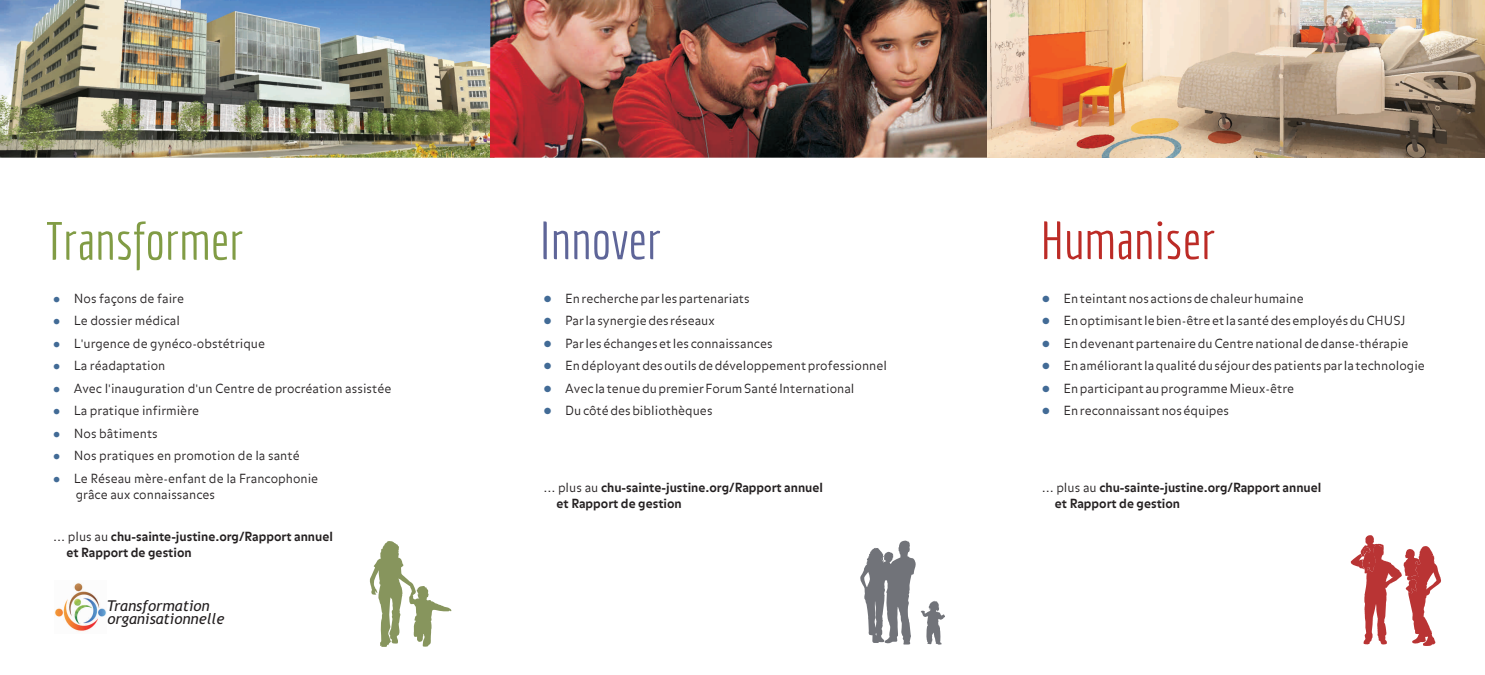
<style>
.page{position:relative;width:1485px;height:675px;background:#fff}
.page>*{position:absolute;margin:0;border:0;box-sizing:border-box;transform-origin:0 0}
.t1{font:52.5px "Economica";color:#819c45}
.t2{font:52.5px "Economica";color:#bc2b26}
.t3{font:52.5px "Economica";color:#5e6598}
.t4{font:italic 14.88px/13.4px "Trebuchet MS";color:#231f20}
.t5{font:300 12.5px/22.5px "Balance";color:#231f20}
.t6{font:700 12.5px/16px "Balance";color:#231f20}
.t7{font:11.25px/22.5px "Wingdings";color:#426b96;text-align:justify}
.t8{font:9.62px "Wingdings";color:#426b96}
.s1{font-weight:300}
</style>
<div class="page">
<img style="left:0;top:0;width:491px;height:158px">
<svg style="left:369px;top:541px;width:82px;height:106px"></svg>
<svg style="left:860px;top:541px;width:85px;height:104px"></svg>
<svg style="left:1350px;top:535px;width:91px;height:111px"></svg>
<img style="left:55px;top:583px;width:51px;height:49px">
<img style="left:491px;top:0;width:496px;height:158px">
<img style="left:987px;top:0;width:498px;height:158px">
<h1 class="t1" style="left:46px;top:210px;width:199px">Transformer</h1>
<h1 class="t3" style="left:540px;top:209px;width:123px">Innover</h1>
<h1 class="t2" style="left:1040px;top:209px;width:177px">Humaniser</h1>
<p class="t8" style="left:53px;top:295px;width:44px">●</p>
<p class="t8" style="left:53px;top:318px;width:44px">●</p>
<p class="t8" style="left:53px;top:340px;width:44px">●</p>
<p class="t8" style="left:53px;top:363px;width:44px">●</p>
<p class="t8" style="left:53px;top:385px;width:44px">●</p>
<p class="t8" style="left:53px;top:408px;width:44px">●</p>
<p class="t8" style="left:53px;top:430px;width:44px">●</p>
<p class="t8" style="left:53px;top:453px;width:44px">●</p>
<p class="t8" style="left:53px;top:475px;width:44px">●</p>
<p class="t5" style="left:74px;top:288px;width:319px">Nos façons de faire<br>Le dossier médical<br>L'urgence de gynéco-obstétrique<br>La réadaptation<br>Avec l'inauguration d'un Centre de procréation assistée<br>La pratique infirmière<br>Nos bâtiments<br>Nos pratiques en promotion de la santé<br>Le Réseau mère-enfant de la Francophonie</p>
<p class="t5" style="left:76px;top:484px;width:141px">grâce aux connaissances</p>
<p class="t7" style="left:543px;top:288px;width:52px">● ● ● ● ● ●</p>
<p class="t5" style="left:565px;top:288px;width:323px">En recherche par les partenariats<br>Par la synergie des réseaux<br>Par les échanges et les connaissances<br>En déployant des outils de développement professionnel Avec la tenue du premier Forum Santé International<br>Du côté des bibliothèques</p>
<p class="t7" style="left:1042px;top:288px;width:52px">● ● ● ● ● ●</p>
<p class="t5" style="left:1064px;top:288px;width:363px">En teintant nos actions de chaleur humaine<br>En optimisant le bien-être et la santé des employés du CHUSJ<br>En devenant partenaire du Centre national de danse-thérapie En améliorant la qualité du séjour des patients par la technologie En participant au programme Mieux-être<br>En reconnaissant nos équipes</p>
<p class="t6" style="left:557px;top:480px;width:268px;text-indent:-13px"><span class="s1">... plus au</span> chu-sainte-justine.org/Rapport annuel et Rapport de gestion</p>
<p class="t6" style="left:1055px;top:480px;width:268px;text-indent:-13px"><span class="s1">... plus au</span> chu-sainte-justine.org/Rapport annuel et Rapport de gestion</p>
<p class="t6" style="left:66px;top:529px;width:268px;text-indent:-13px"><span class="s1">... plus au</span> chu-sainte-justine.org/Rapport annuel et Rapport de gestion</p>
<p class="t4" style="left:107px;top:600px;width:119px">Transformation organisationnelle</p>
</div>
